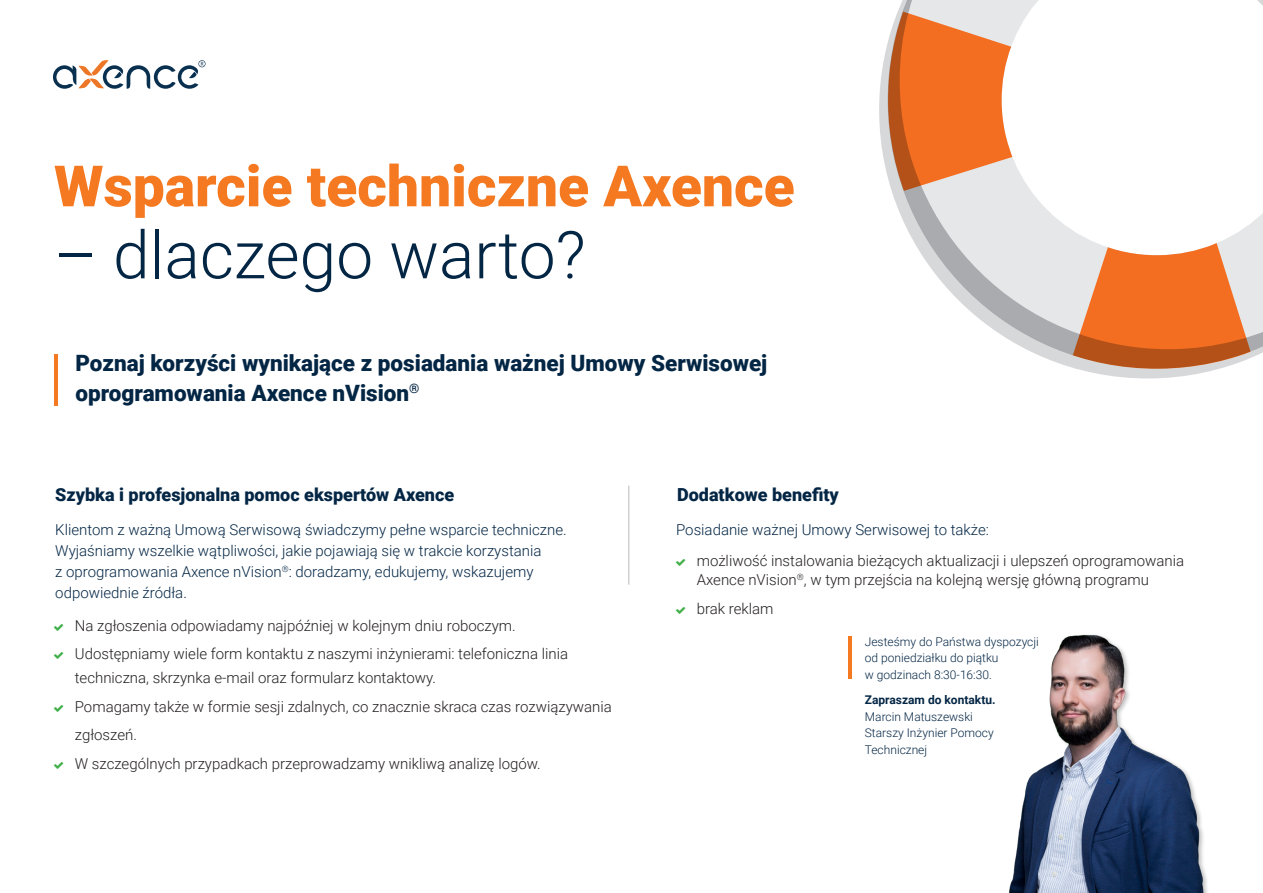
<style>
.page{position:relative;width:1263px;height:893px;background:#fff}
.page>*{position:absolute;margin:0;border:0;box-sizing:border-box;transform-origin:0 0}
.t1{font:300 66px "Roboto";color:#042645}
.t2{font:900 57px "Roboto";color:#f47921}
.t3{font:900 22.5px "Roboto";color:#042645}
.t4{font:900 18px "Roboto";color:#042645}
.t5{font:300 15px/19.5px "Roboto";color:#231f20}
.t6{font:300 15px/21px "Roboto";color:#042645}
.t7{font:300 12px "Roboto";color:#042645}
.t8{font:700 12px "Roboto";color:#042645}
</style>
<div class="page">
<hr style="left:628px;top:486px;width:1px;height:99px;background:#231f20">
<svg style="left:879px;top:46px;width:335px;height:332px"></svg>
<svg style="left:888px;top:0;width:375px;height:369px"></svg>
<img style="left:98px;top:60px;width:11px;height:5px">
<svg style="left:198px;top:60px;width:8px;height:7px"></svg>
<img style="left:53px;top:65px;width:145px;height:24px">
<img style="left:1009px;top:634px;width:199px;height:259px">
<hr style="left:54px;top:355px;width:4px;height:51px;background:#f47921">
<hr style="left:848px;top:637px;width:3px;height:42px;background:#f47921">
<p class="t2" style="left:54px;top:146px;width:742px">Wsparcie techniczne Axence</p>
<p class="t1" style="left:54px;top:209px;width:533px">– dlaczego warto?</p>
<p class="t3" style="left:75px;top:347px;width:693px">Poznaj korzyści wynikające z posiadania ważnej Umowy Serwisowej</p>
<p class="t3" style="left:75px;top:377px;width:346px">oprogramowania Axence nVision<sup>®</sup></p>
<p class="t4" style="left:55px;top:482px;width:400px">Szybka i profesjonalna pomoc ekspertów Axence</p>
<p class="t4" style="left:677px;top:482px;width:163px">Dodatkowe benefity</p>
<p class="t6" style="left:55px;top:519px;width:513px">Klientom z ważną Umową Serwisową świadczymy pełne wsparcie techniczne.<br>Wyjaśniamy wszelkie wątpliwości, jakie pojawiają się w trakcie korzystania<br>z oprogramowania Axence nVision<sup>®</sup>: doradzamy, edukujemy, wskazujemy odpowiednie źródła.</p>
<p class="t6" style="left:676px;top:519px;width:314px">Posiadanie ważnej Umowy Serwisowej to także:</p>
<p class="t5" style="left:697px;top:550px;width:489px">możliwość instalowania bieżących aktualizacji i ulepszeń oprogramowania<br>Axence nVision<sup>®</sup>, w tym przejścia na kolejną wersję główną programu</p>
<p class="t5" style="left:697px;top:598px;width:78px">brak reklam</p>
<p class="t5" style="left:75px;top:615px;width:442px">Na zgłoszenia odpowiadamy najpóźniej w kolejnym dniu roboczym.</p>
<p class="t5" style="left:75px;top:641px;width:495px;line-height:24px">Udostępniamy wiele form kontaktu z naszymi inżynierami: telefoniczna linia techniczna, skrzynka e-mail oraz formularz kontaktowy.</p>
<p class="t5" style="left:75px;top:691px;width:538px;line-height:28.5px">Pomagamy także w formie sesji zdalnych, co znacznie skraca czas rozwiązywania zgłoszeń.</p>
<p class="t5" style="left:75px;top:753px;width:467px">W szczególnych przypadkach przeprowadzamy wnikliwą analizę logów.</p>
<p class="t7" style="left:865px;top:633px;width:176px">Jesteśmy do Państwa dyspozycji</p>
<p class="t7" style="left:865px;top:649px;width:135px">od poniedziałku do piątku</p>
<p class="t7" style="left:865px;top:666px;width:129px">w godzinach 8:30-16:30.</p>
<p class="t8" style="left:865px;top:691px;width:132px">Zapraszam do kontaktu.</p>
<p class="t7" style="left:865px;top:708px;width:110px">Marcin Matuszewski</p>
<p class="t7" style="left:865px;top:724px;width:130px">Starszy Inżynier Pomocy</p>
<p class="t7" style="left:865px;top:741px;width:64px">Technicznej</p>
</div>
